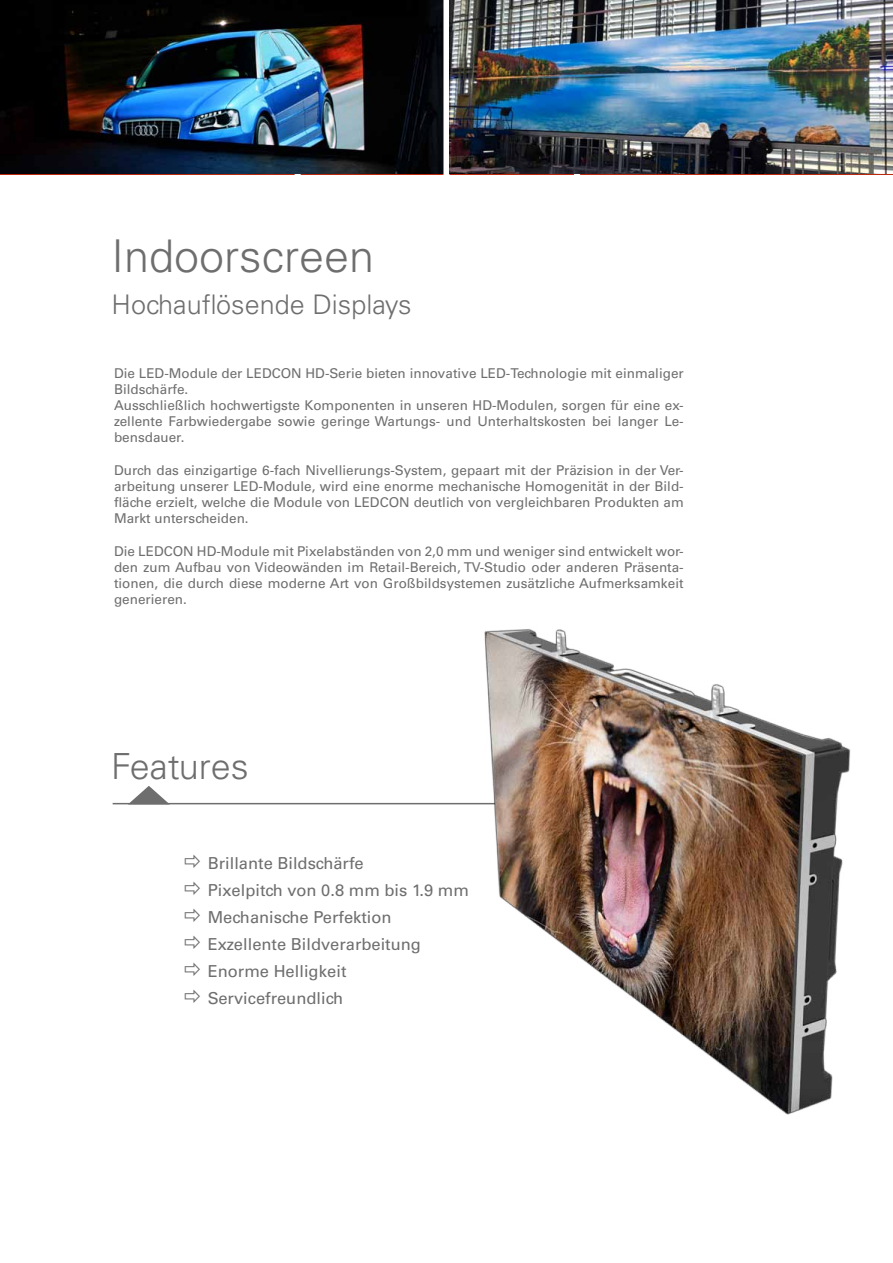
<style>
.page{position:relative;width:893px;height:1263px;background:#fff}
.page>*{position:absolute;margin:0;border:0;box-sizing:border-box;transform-origin:0 0}
.t1{font:300 45px "Univers LT Std";color:#6e6e6e}
.t2{font:300 36px "Univers LT Std";color:#6e6e6e}
.t3{font:300 27px "Univers LT Std";color:#6e6e6e}
.t4{font:16.5px/27px "Univers LT Std";color:#6e6e6e}
.t5{font:13.5px/16.2px "Univers LT Std";color:#6e6e6e;text-align:justify}
</style>
<div class="page">
<img style="left:0;top:0;width:443px;height:174px">
<img style="left:449px;top:0;width:444px;height:174px">
<hr style="left:113px;top:803px;width:703px;height:1px;background:#6e6e6e">
<svg style="left:126px;top:786px;width:46px;height:19px"></svg>
<img style="left:475px;top:629px;width:376px;height:486px">
<h1 class="t1" style="left:112px;top:229px;width:264px">Indoorscreen</h1>
<h3 class="t3" style="left:112px;top:289px;width:302px">Hochauflösende Displays</h3>
<p class="t5" style="left:114px;top:365px;width:571px;text-align:left">Die LED-Module der LEDCON HD-Serie bieten innovative LED-Technologie mit einmaliger Bildschärfe.<br>Ausschließlich hochwertigste Komponenten in unseren HD-Modulen, sorgen für eine ex&shy;zellente Farbwiedergabe sowie geringe Wartungs- und Unterhaltskosten bei langer Le&shy;bensdauer.</p>
<p class="t5" style="left:114px;top:462px;width:571px">Durch das einzigartige 6-fach Nivellierungs-System, gepaart mit der Präzision in der Ver&shy;arbeitung unserer LED-Module, wird eine enorme mechanische Homogenität in der Bild&shy;fläche erzielt, welche die Module von LEDCON deutlich von vergleichbaren Produkten am Markt unterscheiden.</p>
<p class="t5" style="left:114px;top:543px;width:571px">Die LEDCON HD-Module mit Pixelabständen von 2,0 mm und weniger sind entwickelt wor&shy;den zum Aufbau von Videowänden im Retail-Bereich, TV-Studio oder anderen Präsenta&shy;tionen, die durch diese moderne Art von Großbildsystemen zusätzliche Aufmerksamkeit generieren.</p>
<h2 class="t2" style="left:111px;top:744px;width:139px">Features</h2>
<p class="t4" style="left:208px;top:850px;width:263px">Brillante Bildschärfe<br>Pixelpitch von 0.8 mm bis 1.9 mm<br>Mechanische Perfektion<br>Exzellente Bildverarbeitung<br>Enorme Helligkeit<br>Servicefreundlich</p>
</div>
